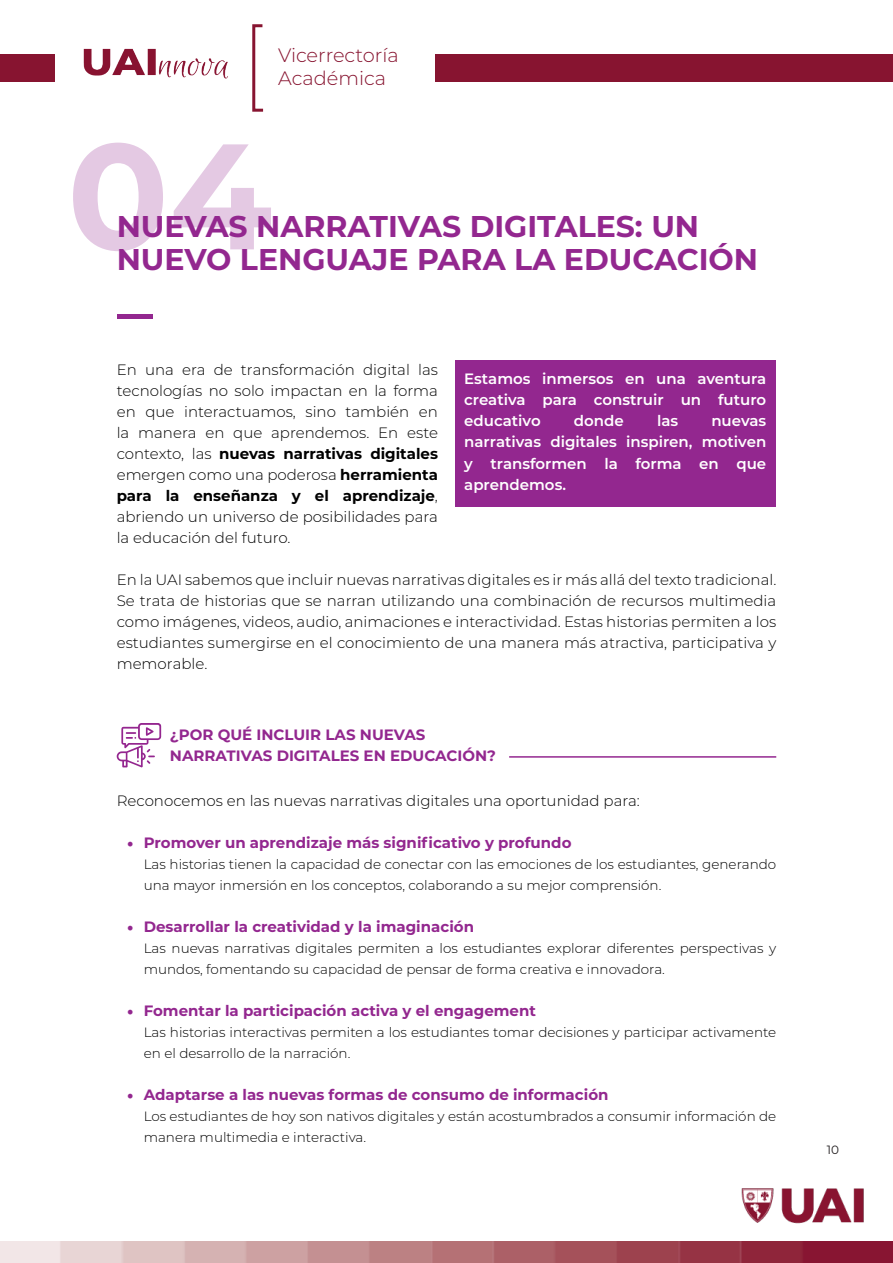
<style>
.page{position:relative;width:893px;height:1263px;background:#fff}
.page>*{position:absolute;margin:0;border:0;box-sizing:border-box;transform-origin:0 0}
.t1{font:700 150px "Montserrat";color:#93278f}
.t2{font:700 30px/33px "Montserrat";color:#93278f}
.t3{font:300 19.35px/23.2px "Montserrat";color:#871430}
.t4{font:300 15px/21px "Montserrat";color:#000;text-align:justify}
.t5{font:700 15px "Montserrat";color:#93278f}
.t6{font:600 15px/21px "Montserrat";color:#fff;text-align:justify}
.t7{font:300 13.5px/21px "Montserrat";color:#000}
.t8{font:12px "Montserrat";color:#231f20}
.s1{font-weight:700}
.s2{font-family:"Minion Pro";font-weight:400;font-size:18px}
</style>
<div class="page">
<div style="left:0;top:54px;width:54px;height:28px;background:#871430"></div>
<img style="left:713px;top:1188px;width:180px;height:54px">
<img style="left:0;top:1242px;width:893px;height:21px">
<svg style="left:252px;top:24px;width:12px;height:88px"></svg>
<div style="left:435px;top:54px;width:458px;height:28px;background:#871430"></div>
<img style="left:83px;top:48px;width:145px;height:31px">
<div style="left:455px;top:361px;width:320px;height:146px;background:#93278f"></div>
<div style="left:117px;top:314px;width:36px;height:5px;background:#93278f"></div>
<hr style="left:509px;top:756px;width:267px;height:2px;background:#93278f">
<svg style="left:117px;top:723px;width:44px;height:45px"></svg>
<p class="t3" style="left:278px;top:43px;width:122px">Vicerrectoría<br>Académica</p>
<h1 class="t1" style="left:67px;top:88px;width:207px">04</h1>
<p class="t2" style="left:117px;top:208px;width:643px">NUEVAS NARRATIVAS DIGITALES: UN<br>NUEVO LENGUAJE PARA LA EDUCACIÓN</p>
<p class="t4" style="left:117px;top:359px;width:323px">En una era de transformación digital las tecnologías no solo impactan en la forma en que interactuamos, sino también en la manera en que aprendemos. En este contexto, las <span class="s1">nuevas narrativas digitales </span>emergen como una poderosa <span class="s1">herramienta para la enseñanza y el aprendizaje</span>, abriendo un universo de posibilidades para la educación del futuro.</p>
<p class="t6" style="left:464px;top:368px;width:304px">Estamos inmersos en una aventura creativa para construir un futuro educativo</p>
<p class="t6" style="left:574px;top:410px;width:51px">donde</p>
<p class="t6" style="left:657px;top:410px;width:23px">las</p>
<p class="t6" style="left:464px;top:410px;width:304px;text-indent:247px">nuevas narrativas digitales inspiren, motiven y transformen la forma en que aprendemos.</p>
<p class="t4" style="left:117px;top:569px;width:661px">En la UAI sabemos que incluir nuevas narrativas digitales es ir más allá del texto tradicional.<br>Se trata de historias que se narran utilizando una combinación de recursos multimedia como imágenes, videos, audio, animaciones e interactividad. Estas historias permiten a los estudiantes sumergirse en el conocimiento de una manera más atractiva, participativa y memorable.</p>
<p class="t5" style="left:170px;top:724px;width:257px">¿POR QUÉ INCLUIR LAS NUEVAS</p>
<p class="t5" style="left:170px;top:745px;width:328px">NARRATIVAS DIGITALES EN EDUCACIÓN?</p>
<p class="t4" style="left:117px;top:789px;width:525px">Reconocemos en las nuevas narrativas digitales una oportunidad para:</p>
<p class="t5" style="left:127px;top:832px;width:446px"><span class="s2">•</span> Promover un aprendizaje más significativo y profundo</p>
<p class="t7" style="left:144px;top:853px;width:634px">Las historias tienen la capacidad de conectar con las emociones de los estudiantes, generando una mayor inmersión en los conceptos, colaborando a su mejor comprensión.</p>
<p class="t5" style="left:127px;top:916px;width:349px"><span class="s2">•</span> Desarrollar la creatividad y la imaginación</p>
<p class="t7" style="left:144px;top:937px;width:634px">Las nuevas narrativas digitales permiten a los estudiantes explorar diferentes perspectivas y mundos, fomentando su capacidad de pensar de forma creativa e innovadora.</p>
<p class="t5" style="left:127px;top:1000px;width:411px"><span class="s2">•</span> Fomentar la participación activa y el engagement</p>
<p class="t7" style="left:144px;top:1021px;width:634px">Las historias interactivas permiten a los estudiantes tomar decisiones y participar activamente en el desarrollo de la narración.</p>
<p class="t5" style="left:127px;top:1084px;width:483px"><span class="s2">•</span> Adaptarse a las nuevas formas de consumo de información</p>
<p class="t7" style="left:144px;top:1105px;width:634px">Los estudiantes de hoy son nativos digitales y están acostumbrados a consumir información de manera multimedia e interactiva.</p>
<p class="t8" style="left:827px;top:1142px;width:14px">10</p>
</div>
